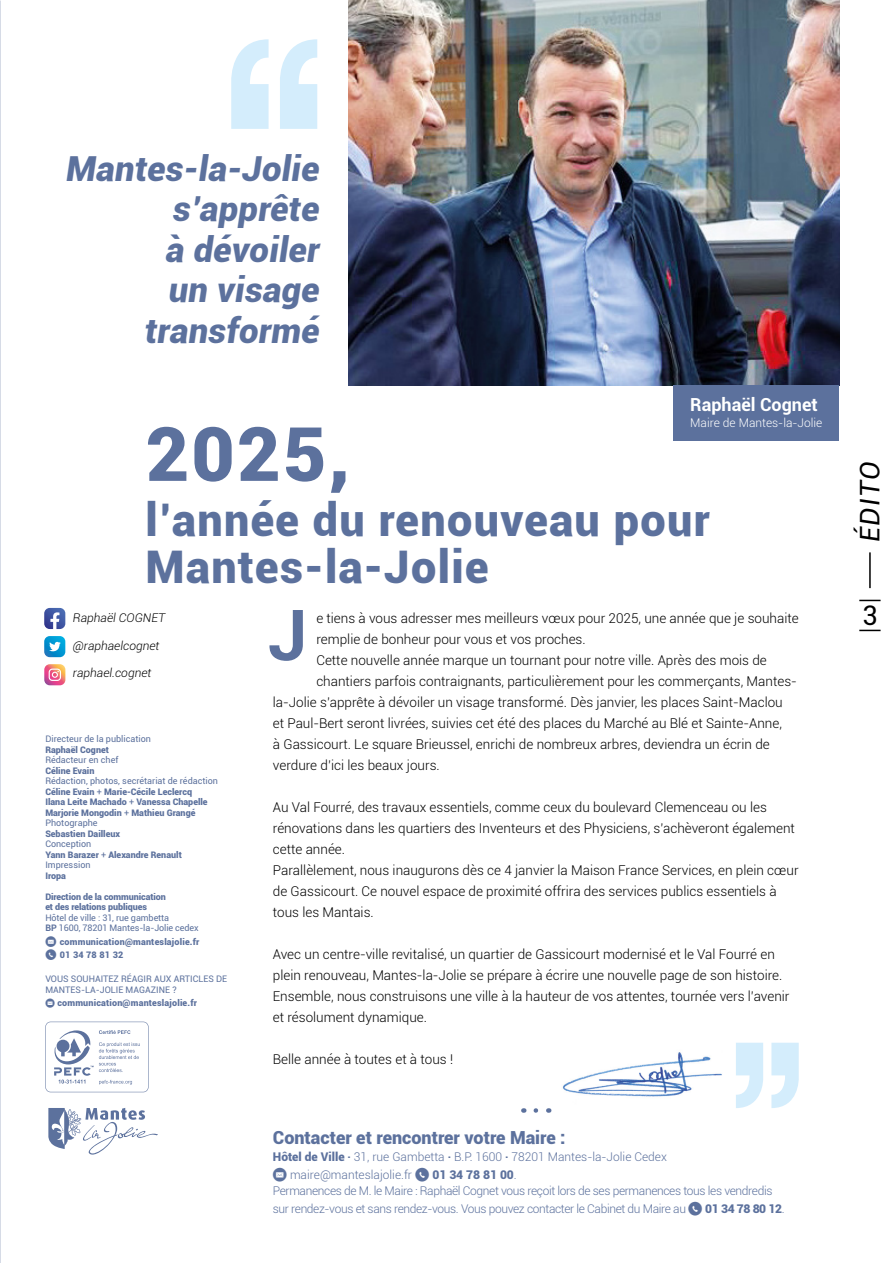
<style>
.page{position:relative;width:893px;height:1263px;background:#fff}
.page>*{position:absolute;margin:0;border:0;box-sizing:border-box;transform-origin:0 0}
.t1{font:900 75px "Roboto";color:#5c719d}
.t2{font:700 70.5px "Roboto";color:#5c719d}
.t3{font:900 45px/46.5px "Roboto";letter-spacing:.03em;color:#5c719d}
.t4{font:italic 900 34.5px/40.5px "Roboto";letter-spacing:.01em;color:#5c719d;text-align:right}
.t5{font:italic 27px "Roboto";color:#000}
.t6{font:27px "Roboto";color:#000}
.t7{font:900 18px "Roboto";color:#5c719d}
.t8{font:700 18px "Roboto";color:#fff}
.t9{font:300 13.5px/21px "Roboto";color:#000}
.t10{font:300 12px/18px "Roboto";letter-spacing:-.03em;color:#5c719d}
.t11{font:300 12px/18px "Roboto";color:#5c719d}
.t12{font:italic 300 12px "Roboto";color:#000}
.t13{font:300 12px "Roboto";color:#fff}
.t14{font:900 9px/10.5px "Roboto";color:#5c719d}
.t15{font:9px/10.5px "Roboto";color:#5c719d}
.t16{font:900 9px/13.5px "Roboto";letter-spacing:.02em;color:#5c719d}
.s1{font-weight:400}
.s2{font-weight:700}
.s3{font-family:"Social Media Circled";font-weight:400;font-size:10.5px}
.s4{font-family:"Social Media Circled";font-weight:400}
.s5{font-weight:900}
.s6{font-family:"Social Media Circled";font-weight:400;font-size:13.5px}
</style>
<div class="page">
<img style="left:562px;top:1052px;width:160px;height:45px">
<img style="left:349px;top:0;width:490px;height:386px">
<div style="left:673px;top:385px;width:166px;height:56px;background:#5c719d"></div>
<svg style="left:771px;top:1043px;width:28px;height:65px"></svg>
<svg style="left:736px;top:1043px;width:27px;height:65px"></svg>
<svg style="left:231px;top:39px;width:38px;height:90px"></svg>
<svg style="left:280px;top:39px;width:37px;height:90px"></svg>
<svg style="left:44px;top:636px;width:21px;height:21px"></svg>
<svg style="left:44px;top:664px;width:21px;height:21px"></svg>
<svg style="left:44px;top:608px;width:21px;height:21px"></svg>
<svg style="left:859px;top:630px;width:22px;height:1px"></svg>
<svg style="left:859px;top:600px;width:22px;height:1px"></svg>
<hr style="left:869px;top:552px;width:2px;height:36px;background:#000">
<svg style="left:45px;top:1022px;width:104px;height:70px"></svg>
<svg style="left:48px;top:1108px;width:110px;height:46px"></svg>
<h3 class="t4" style="left:66px;top:147px;width:255px">Mantes-la-Jolie s’apprête<br>à dévoiler<br>un visage transformé</h3>
<h3 class="t8" style="left:690px;top:391px;width:129px">Raphaël Cognet</h3>
<p class="t13" style="left:690px;top:414px;width:134px">Maire de Mantes-la-Jolie</p>
<h1 class="t1" style="left:146px;top:401px;width:206px">2025,</h1>
<h3 class="t3" style="left:146px;top:495px;width:565px">l’année du renouveau pour<br>Mantes-la-Jolie</h3>
<p class="t12" style="left:73px;top:610px;width:94px">Raphaël COGNET</p>
<p class="t12" style="left:73px;top:637px;width:88px">@raphaelcognet</p>
<p class="t12" style="left:73px;top:664px;width:80px">raphael.cognet</p>
<p class="t15" style="left:45px;top:733px;width:107px">Directeur de la publication</p>
<p class="t14" style="left:45px;top:744px;width:65px">Raphaël Cognet</p>
<p class="t15" style="left:45px;top:754px;width:74px">Rédacteur en chef</p>
<p class="t14" style="left:45px;top:765px;width:51px">Céline Evain</p>
<p class="t14" style="left:45px;top:775px;width:174px"><span class="s1">Rédaction, photos, secrétariat de rédaction </span>Céline Evain <span class="s1">+</span> Marie-Cécile Leclercq<br>Ilana Leite Machado <span class="s1">+</span> Vanessa Chapelle Marjorie Mongodin <span class="s1">+</span> Mathieu Grangé <span class="s1">Photographe</span></p>
<p class="t14" style="left:45px;top:828px;width:76px">Sebastien Dailleux</p>
<p class="t14" style="left:45px;top:838px;width:138px"><span class="s1">Conception<br></span>Yann Barazer <span class="s1">+</span> Alexandre Renault<br><span class="s1">Impression</span></p>
<p class="t14" style="left:45px;top:870px;width:22px">Iropa</p>
<p class="t14" style="left:45px;top:891px;width:122px">Direction de la communication et des relations publiques</p>
<p class="t15" style="left:45px;top:912px;width:155px">Hôtel de ville : 31, rue gambetta<br><span class="s2">BP</span> 1600, 78201 Mantes-la-Jolie cedex</p>
<p class="t16" style="left:45px;top:934px;width:156px"><span class="s3">K</span> communication@manteslajolie.fr<br><span class="s3">M</span> 01 34 78 81 32</p>
<p class="t15" style="left:45px;top:973px;width:183px">VOUS SOUHAITEZ RÉAGIR AUX ARTICLES DE<br>MANTES-LA-JOLIE MAGAZINE ?</p>
<p class="t16" style="left:45px;top:996px;width:153px"><span class="s4">K</span> communication@manteslajolie.fr</p>
<h2 class="t2" style="left:268px;top:585px;width:41px">J</h2>
<p class="t9" style="left:316px;top:607px;width:484px">e tiens à vous adresser mes meilleurs vœux pour 2025, une année que je souhaite</p>
<p class="t9" style="left:316px;top:628px;width:271px">remplie de bonheur pour vous et vos proches.</p>
<p class="t9" style="left:316px;top:649px;width:452px">Cette nouvelle année marque un tournant pour notre ville. Après des mois de</p>
<p class="t9" style="left:316px;top:670px;width:482px">chantiers parfois contraignants, particulièrement pour les commerçants, Mantes-</p>
<p class="t9" style="left:273px;top:691px;width:511px">la-Jolie s’apprête à dévoiler un visage transformé. Dès janvier, les places Saint-Maclou</p>
<p class="t9" style="left:273px;top:712px;width:511px">et Paul-Bert seront livrées, suivies cet été des places du Marché au Blé et Sainte-Anne,</p>
<p class="t9" style="left:273px;top:733px;width:499px">à Gassicourt. Le square Brieussel, enrichi de nombreux arbres, deviendra un écrin de</p>
<p class="t9" style="left:273px;top:754px;width:168px">verdure d’ici les beaux jours.</p>
<p class="t9" style="left:273px;top:796px;width:527px">Au Val Fourré, des travaux essentiels, comme ceux du boulevard Clemenceau ou les rénovations dans les quartiers des Inventeurs et des Physiciens, s’achèveront également cette année.<br>Parallèlement, nous inaugurons dès ce 4 janvier la Maison France Services, en plein cœur de Gassicourt. Ce nouvel espace de proximité offrira des services publics essentiels à tous les Mantais.</p>
<p class="t9" style="left:273px;top:943px;width:518px">Avec un centre-ville revitalisé, un quartier de Gassicourt modernisé et le Val Fourré en plein renouveau, Mantes-la-Jolie se prépare à écrire une nouvelle page de son histoire.<br>Ensemble, nous construisons une ville à la hauteur de vos attentes, tournée vers l’avenir et résolument dynamique.</p>
<p class="t9" style="left:273px;top:1048px;width:182px">Belle année à toutes et à tous !</p>
<h3 class="t7" style="left:273px;top:1125px;width:294px">Contacter et rencontrer votre Maire :</h3>
<p class="t11" style="left:273px;top:1147px;width:396px"><span class="s5">Hôtel de Ville</span> <sup>.</sup> 31, rue Gambetta <sup>.</sup> B.P. 1600 <sup>.</sup> 78201 Mantes-la-Jolie Cedex<br><span class="s6">K</span> maire@manteslajolie.fr <span class="s6">M</span> <span class="s5">01 34 78 81 00</span>.</p>
<p class="t10" style="left:273px;top:1181px;width:513px">Permanences de M. le Maire : Raphaël Cognet vous reçoit lors de ses permanences tous les vendredis sur rendez-vous et sans rendez-vous. Vous pouvez contacter le Cabinet du Maire au <span class="s6">M</span> <span class="s5">01 34 78 80 12</span>.</p>
<h3 class="t5" style="left:851px;top:542px;width:82px;rotate:-90deg">ÉDITO</h3>
<h3 class="t6" style="left:862px;top:597px;width:17px">3</h3>
</div>
